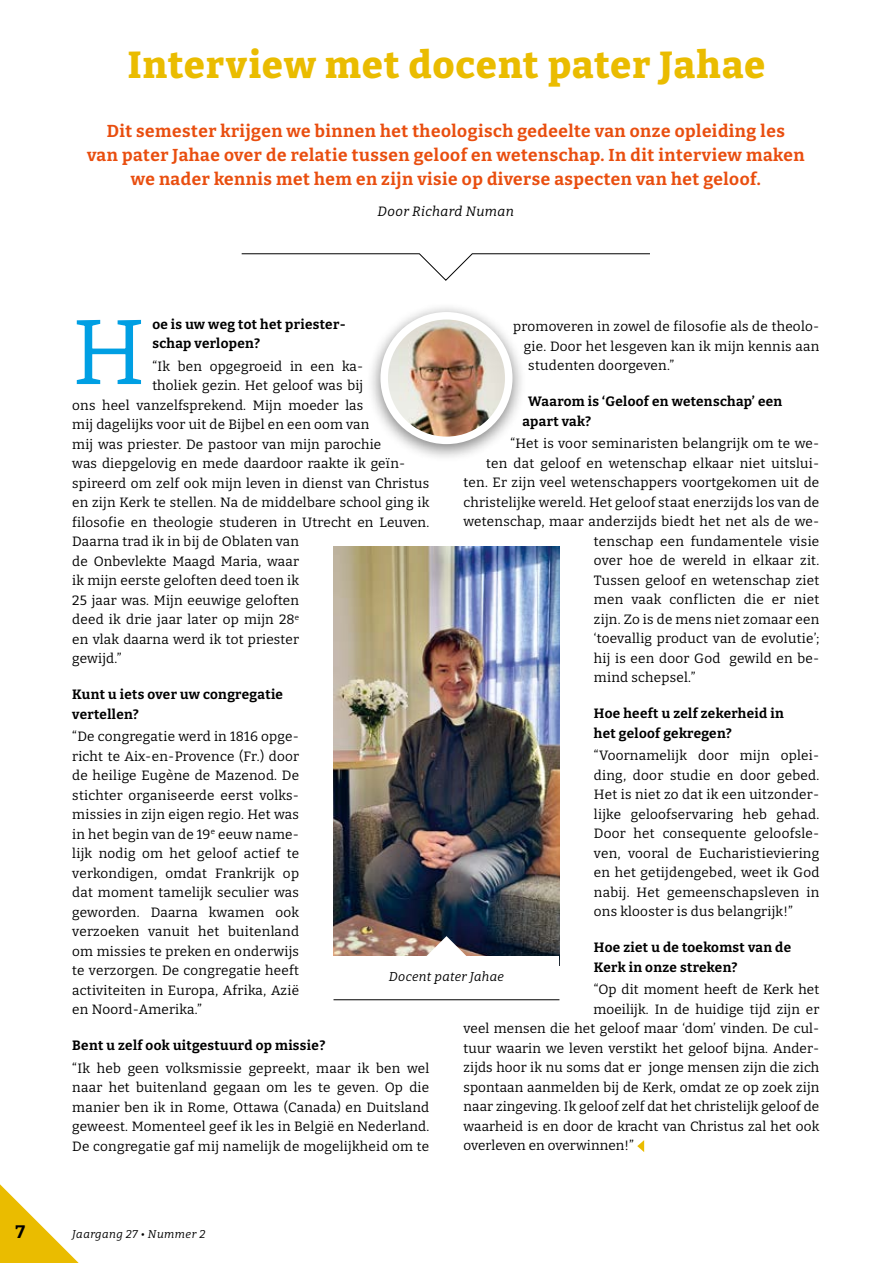
<style>
.page{position:relative;width:893px;height:1263px;background:#fff}
.page>*{position:absolute;margin:0;border:0;box-sizing:border-box;transform-origin:0 0}
.t1{font:91.95px "Bitter";color:#009fe3}
.t2{font:800 37.5px "Bitter";letter-spacing:.03em;color:#eabc00}
.t3{font:700 18px "Bitter";color:#000}
.t4{font:700 17.25px/24px "Bitter";letter-spacing:.03em;color:#e94e0f;text-align:center}
.t5{font:13.5px/19.5px "Bitter";letter-spacing:.015em;color:#000;text-align:justify}
.t6{font:700 13.5px/19.5px "Bitter";letter-spacing:.025em;color:#000}
.t7{font:italic 13.5px "Bitter";letter-spacing:.03em;color:#000}
.t8{font:italic 12.75px "Bitter";letter-spacing:.025em;color:#000}
.t9{font:italic 11.25px "Bitter";letter-spacing:.04em;color:#000}
</style>
<div class="page">
<svg style="left:637px;top:1140px;width:7px;height:12px"></svg>
<img style="left:333px;top:546px;width:227px;height:419px">
<svg style="left:241px;top:253px;width:409px;height:28px"></svg>
<svg style="left:404px;top:936px;width:84px;height:20px"></svg>
<div style="left:333px;top:956px;width:226px;height:58px;background:#fff"></div>
<hr style="left:333px;top:999px;width:226px;height:1px;background:#000">
<div style="left:367px;top:302px;width:159px;height:160px;background:#000;opacity:.5"></div>
<img style="left:384px;top:316px;width:125px;height:124px;border-radius:62px">
<div style="left:380px;top:312px;width:132px;height:132px;border:8px solid #fff;border-radius:50%"></div>
<svg style="left:0;top:1184px;width:79px;height:79px"></svg>
<h2 class="t2" style="left:128px;top:41px;width:639px">Interview met docent pater Jahae</h2>
<p class="t4" style="left:87px;top:118px;width:719px">Dit semester krijgen we binnen het theologisch gedeelte van onze opleiding les<br>van pater Jahae over de relatie tussen geloof en wetenschap. In dit interview maken we nader kennis met hem en zijn visie op diverse aspecten van het geloof.</p>
<p class="t7" style="left:378px;top:203px;width:138px">Door Richard Numan</p>
<h1 class="t1" style="left:72px;top:294px;width:75px">H</h1>
<p class="t6" style="left:152px;top:314px;width:195px">oe is uw weg tot het priester&shy;schap verlopen?</p>
<p class="t5" style="left:513px;top:317px;width:308px">promoveren in zowel de filosofie als de theolo-</p>
<p class="t5" style="left:524px;top:336px;width:297px">gie. Door het lesgeven kan ik mijn kennis aan</p>
<p class="t5" style="left:528px;top:356px;width:147px">studenten doorgeven.”</p>
<p class="t6" style="left:522px;top:392px;width:261px;text-indent:6px">Waarom is ‘Geloof en wetenschap’ een apart vak?</p>
<p class="t5" style="left:510px;top:434px;width:310px">“Het is voor seminaristen belangrijk om te we-</p>
<p class="t5" style="left:486px;top:453px;width:335px">ten dat geloof en wetenschap elkaar niet uitslui-</p>
<p class="t5" style="left:463px;top:473px;width:357px">ten. Er zijn veel wetenschappers voortgekomen uit de</p>
<p class="t5" style="left:463px;top:492px;width:357px">christelijke wereld. Het geloof staat enerzijds los van de</p>
<p class="t5" style="left:463px;top:512px;width:357px">wetenschap, maar anderzijds biedt het net als de we-</p>
<p class="t5" style="left:594px;top:531px;width:227px">tenschap een fundamentele visie</p>
<p class="t5" style="left:594px;top:551px;width:227px">over hoe de wereld in elkaar zit.</p>
<p class="t5" style="left:594px;top:570px;width:227px">Tussen geloof en wetenschap ziet</p>
<p class="t5" style="left:594px;top:590px;width:227px">men vaak conflicten die er niet</p>
<p class="t5" style="left:594px;top:609px;width:227px">zijn. Zo is de mens niet zomaar een</p>
<p class="t5" style="left:594px;top:629px;width:227px">‘toevallig product van de evolutie’;</p>
<p class="t5" style="left:594px;top:648px;width:227px">hij is een door God gewild en be-</p>
<p class="t5" style="left:594px;top:668px;width:103px">mind schepsel.”</p>
<p class="t6" style="left:594px;top:704px;width:191px">Hoe heeft u zelf zekerheid in het geloof gekregen?</p>
<p class="t5" style="left:594px;top:746px;width:227px">“Voornamelijk door mijn oplei&shy;ding, door studie en door gebed.<br>Het is niet zo dat ik een uitzonder&shy;lijke geloofservaring heb gehad.<br>Door het consequente geloofsle&shy;ven, vooral de Eucharistieviering en het getijdengebed, weet ik God nabij. Het gemeenschapsleven in ons klooster is dus belangrijk!”</p>
<p class="t6" style="left:594px;top:938px;width:199px">Hoe ziet u de toekomst van de<br>Kerk in onze streken?</p>
<p class="t5" style="left:594px;top:980px;width:227px">“Op dit moment heeft de Kerk het</p>
<p class="t5" style="left:593px;top:999px;width:227px">moeilijk. In de huidige tijd zijn er</p>
<p class="t5" style="left:463px;top:1019px;width:357px">veel mensen die het geloof maar ‘dom’ vinden. De cul-</p>
<p class="t5" style="left:463px;top:1038px;width:357px">tuur waarin we leven verstikt het geloof bijna. Ander-</p>
<p class="t5" style="left:463px;top:1057px;width:357px">zijds hoor ik nu soms dat er jonge mensen zijn die zich</p>
<p class="t5" style="left:463px;top:1077px;width:357px">spontaan aanmelden bij de Kerk, omdat ze op zoek zijn</p>
<p class="t5" style="left:463px;top:1096px;width:357px">naar zingeving. Ik geloof zelf dat het christelijk geloof de</p>
<p class="t5" style="left:463px;top:1116px;width:357px">waarheid is en door de kracht van Christus zal het ook</p>
<p class="t5" style="left:463px;top:1135px;width:172px">overleven en overwinnen!”</p>
<p class="t5" style="left:152px;top:356px;width:212px">“Ik ben opgegroeid in een ka-</p>
<p class="t5" style="left:152px;top:375px;width:212px">tholiek gezin. Het geloof was bij</p>
<p class="t5" style="left:72px;top:395px;width:292px">ons heel vanzelfsprekend. Mijn moeder las</p>
<p class="t5" style="left:72px;top:414px;width:299px">mij dagelijks voor uit de Bijbel en een oom van</p>
<p class="t5" style="left:72px;top:434px;width:311px">mij was priester. De pastoor van mijn parochie</p>
<p class="t5" style="left:72px;top:453px;width:335px">was diepgelovig en mede daardoor raakte ik geïn-</p>
<p class="t5" style="left:72px;top:473px;width:358px">spireerd om zelf ook mijn leven in dienst van Christus</p>
<p class="t5" style="left:72px;top:492px;width:359px">en zijn Kerk te stellen. Na de middelbare school ging ik</p>
<p class="t5" style="left:72px;top:512px;width:359px">filosofie en theologie studeren in Utrecht en Leuven.</p>
<p class="t5" style="left:72px;top:531px;width:228px">Daarna trad ik in bij de Oblaten van</p>
<p class="t5" style="left:72px;top:551px;width:228px">de Onbevlekte Maagd Maria, waar</p>
<p class="t5" style="left:72px;top:570px;width:228px">ik mijn eerste geloften deed toen ik</p>
<p class="t5" style="left:72px;top:590px;width:228px">25 jaar was. Mijn eeuwige geloften</p>
<p class="t5" style="left:72px;top:609px;width:228px">deed ik drie jaar later op mijn 28<sup>e</sup></p>
<p class="t5" style="left:72px;top:629px;width:228px">en vlak daarna werd ik tot priester</p>
<p class="t5" style="left:72px;top:648px;width:51px">gewijd.”</p>
<p class="t6" style="left:72px;top:684px;width:212px">Kunt u iets over uw congregatie vertellen?</p>
<p class="t5" style="left:72px;top:726px;width:228px">“De congregatie werd in 1816 opge&shy;richt te Aix-en-Provence (Fr.) door de heilige Eugène de Mazenod. De stichter organiseerde eerst volks&shy;missies in zijn eigen regio. Het was in het begin van de 19<sup>e</sup> eeuw name&shy;lijk nodig om het geloof actief te verkondigen, omdat Frankrijk op dat moment tamelijk seculier was geworden. Daarna kwamen ook verzoeken vanuit het buitenland om missies te preken en onderwijs te verzorgen. De congregatie heeft activiteiten in Europa, Afrika, Azië en Noord-Amerika.”</p>
<p class="t6" style="left:72px;top:1035px;width:255px">Bent u zelf ook uitgestuurd op missie?</p>
<p class="t5" style="left:72px;top:1058px;width:359px">“Ik heb geen volksmissie gepreekt, maar ik ben wel naar het buitenland gegaan om les te geven. Op die manier ben ik in Rome, Ottawa (Canada) en Duitsland geweest. Momenteel geef ik les in België en Nederland.<br>De congregatie gaf mij namelijk de mogelijkheid om te</p>
<p class="t8" style="left:389px;top:968px;width:116px">Docent pater Jahae</p>
<h3 class="t3" style="left:15px;top:1220px;width:11px">7</h3>
<p class="t9" style="left:72px;top:1227px;width:135px">Jaargang 27 • Nummer 2</p>
</div>
